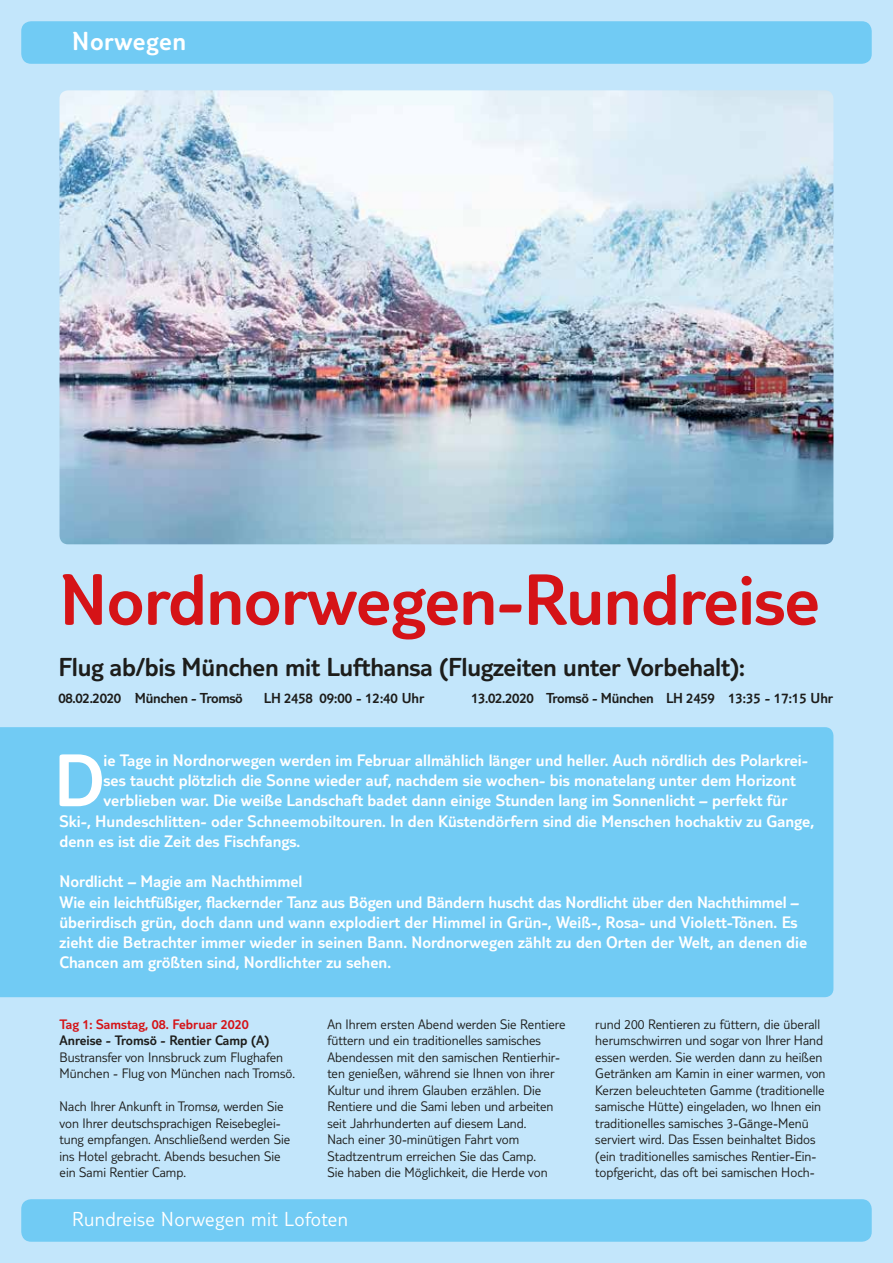
<style>
.page{position:relative;width:893px;height:1263px;background:#c3e6fb}
.page>*{position:absolute;margin:0;border:0;box-sizing:border-box;transform-origin:0 0}
.t1{font:300 77.4px "TUI Type";color:#fff}
.t2{font:300 75px "TUI Type";letter-spacing:-.01em;color:#d51317}
.t3{font:300 27px "TUI Type";letter-spacing:-.01em;color:#1d1d1b}
.t4{font:300 27px "TUI Type";letter-spacing:.02em;color:#fff}
.t5{font:300 21px "TUI Type";letter-spacing:.02em;color:#fff}
.t6{font:300 17.25px/20.2px "TUI Type";color:#fff}
.t7{font:300 15px "TUI Type";letter-spacing:-.02em;color:#1d1d1b}
.t8{font:300 15px "TUI Type";color:#1d1d1b}
.t9{font:300 14.25px/16.5px "TUI Type";color:#1d1d1b}
.t10{font:300 14.25px "TUI Type";color:#1d1d1b}
.t11{font:300 14.25px "TUI Type";color:#d51317}
</style>
<div class="page">
<div style="left:21px;top:1199px;width:851px;height:43px;background:#71cbf4;border-radius:10px"></div>
<div style="left:0;top:727px;width:833px;height:270px;background:#71cbf4"></div>
<img style="left:60px;top:90px;width:773px;height:454px">
<div style="left:21px;top:21px;width:851px;height:43px;background:#71cbf4;border-radius:10px"></div>
<h3 class="t4" style="left:72px;top:26px;width:115px">Norwegen</h3>
<h2 class="t2" style="left:60px;top:557px;width:762px">Nordnorwegen-Rundreise</h2>
<h3 class="t3" style="left:58px;top:651px;width:688px">Flug ab/bis München mit Lufthansa (Flugzeiten unter Vorbehalt):</h3>
<p class="t7" style="left:58px;top:689px;width:186px">08.02.2020 München - Tromsö</p>
<p class="t8" style="left:264px;top:689px;width:162px">LH 2458 09:00 - 12:40 Uhr</p>
<p class="t7" style="left:471px;top:689px;width:364px">13.02.2020 Tromsö - München LH 2459 13:35 - 17:15 Uhr</p>
<h1 class="t1" style="left:54px;top:736px;width:53px">D</h1>
<p class="t6" style="left:104px;top:749px;width:706px">ie Tage in Nordnorwegen werden im Februar allmählich länger und heller. Auch nördlich des Polarkrei-</p>
<p class="t6" style="left:104px;top:770px;width:694px">ses taucht plötzlich die Sonne wieder auf, nachdem sie wochen- bis monatelang unter dem Horizont</p>
<p class="t6" style="left:104px;top:790px;width:685px">verblieben war. Die weiße Landschaft badet dann einige Stunden lang im Sonnenlicht – perfekt für</p>
<p class="t6" style="left:60px;top:810px;width:756px">Ski-, Hundeschlitten- oder Schneemobiltouren. In den Küstendörfern sind die Menschen hochaktiv zu Gange,</p>
<p class="t6" style="left:60px;top:830px;width:242px">denn es ist die Zeit des Fischfangs.</p>
<p class="t6" style="left:60px;top:871px;width:749px">Nordlicht – Magie am Nachthimmel<br>Wie ein leichtfüßiger, flackernder Tanz aus Bögen und Bändern huscht das Nordlicht über den Nachthimmel – überirdisch grün, doch dann und wann explodiert der Himmel in Grün-, Weiß-, Rosa- und Violett-Tönen. Es zieht die Betrachter immer wieder in seinen Bann. Nordnorwegen zählt zu den Orten der Welt, an denen die Chancen am größten sind, Nordlichter zu sehen.</p>
<p class="t11" style="left:60px;top:1016px;width:191px">Tag 1: Samstag, 08. Februar 2020</p>
<p class="t10" style="left:60px;top:1032px;width:211px">Anreise - Tromsö - Rentier Camp (A)</p>
<p class="t9" style="left:60px;top:1049px;width:237px">Bustransfer von Innsbruck zum Flughafen<br>München - Flug von München nach Tromsö.</p>
<p class="t9" style="left:60px;top:1098px;width:232px">Nach Ihrer Ankunft in Tromsø, werden Sie von Ihrer deutschsprachigen Reisebeglei&shy;tung empfangen. Anschließend werden Sie ins Hotel gebracht. Abends besuchen Sie ein Sami Rentier Camp.</p>
<p class="t9" style="left:327px;top:1016px;width:240px">An Ihrem ersten Abend werden Sie Rentiere füttern und ein traditionelles samisches Abendessen mit den samischen Rentierhir&shy;ten genießen, während sie Ihnen von ihrer Kultur und ihrem Glauben erzählen. Die Rentiere und die Sami leben und arbeiten seit Jahrhunderten auf diesem Land.<br>Nach einer 30-minütigen Fahrt vom Stadtzentrum erreichen Sie das Camp.<br>Sie haben die Möglichkeit, die Herde von</p>
<p class="t9" style="left:595px;top:1016px;width:232px">rund 200 Rentieren zu füttern, die überall herumschwirren und sogar von Ihrer Hand essen werden. Sie werden dann zu heißen Getränken am Kamin in einer warmen, von Kerzen beleuchteten Gamme (traditionelle samische Hütte) eingeladen, wo Ihnen ein traditionelles samisches 3-Gänge-Menü serviert wird. Das Essen beinhaltet Bidos (ein traditionelles samisches Rentier-Ein&shy;topfgericht, das oft bei samischen Hoch-</p>
<h3 class="t5" style="left:72px;top:1207px;width:277px">Rundreise Norwegen mit Lofoten</h3>
</div>
